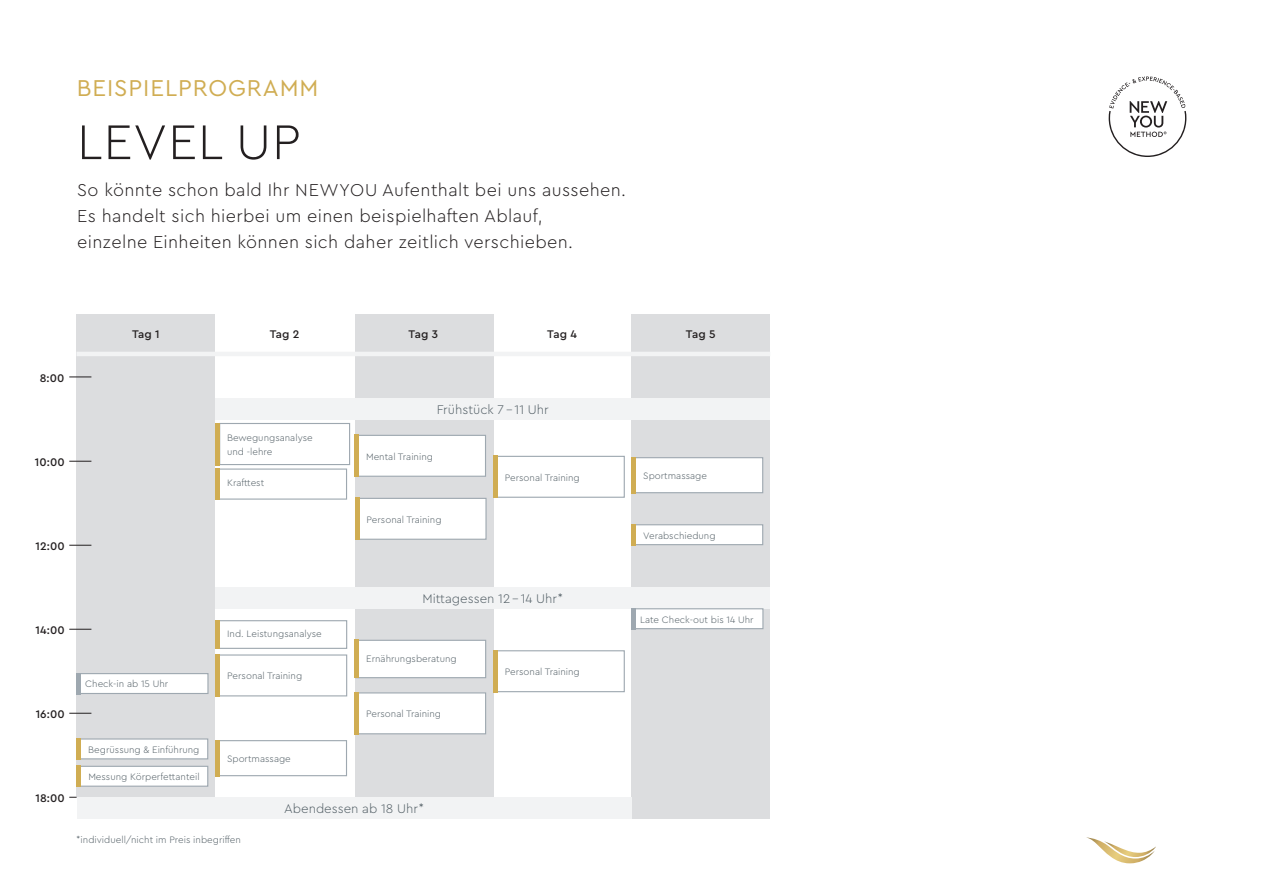
<style>
.page{position:relative;width:1263px;height:893px;background:#fff}
.page>*{position:absolute;margin:0;border:0;box-sizing:border-box;transform-origin:0 0}
.t1{font:300 51px "Cera PRO";letter-spacing:.02em;color:#231f20}
.t2{font:24px "Cera PRO";letter-spacing:.04em;color:#d0ad53}
.t3{font:300 18px/26.2px "Cera PRO";letter-spacing:.02em;color:#231f20}
.t4{font:300 13.2px "Cera PRO";color:#525e65}
.t5{font:500 11.55px "Cera PRO";letter-spacing:.01em;color:#231f20}
.t6{font:300 9.75px/13.5px "Cera PRO";color:#525e65}
</style>
<div class="page">
<div style="left:77px;top:314px;width:138px;height:483px;background:#dcdddf"></div>
<div style="left:355px;top:314px;width:138px;height:504px;background:#dcdddf"></div>
<div style="left:631px;top:314px;width:139px;height:504px;background:#dcdddf"></div>
<div style="left:215px;top:398px;width:555px;height:21px;background:#f2f3f4"></div>
<div style="left:215px;top:587px;width:555px;height:21px;background:#f2f3f4"></div>
<div style="left:77px;top:797px;width:554px;height:21px;background:#f2f3f4"></div>
<hr style="left:77px;top:352px;width:693px;height:4px;background:#f2f3f4">
<div style="left:355px;top:435px;width:131px;height:42px;background:#fff;border:1px solid #9ea8b0"></div>
<div style="left:354px;top:435px;width:5px;height:42px;background:#d0ad53"></div>
<div style="left:355px;top:640px;width:131px;height:38px;background:#fff;border:1px solid #9ea8b0"></div>
<div style="left:354px;top:640px;width:5px;height:38px;background:#d0ad53"></div>
<svg style="left:69px;top:713px;width:22px;height:1px"></svg>
<svg style="left:1086px;top:837px;width:70px;height:26px"></svg>
<svg style="left:1109px;top:77px;width:77px;height:80px"></svg>
<div style="left:632px;top:524px;width:131px;height:21px;background:#fff;border:1px solid #9ea8b0"></div>
<div style="left:77px;top:738px;width:131px;height:21px;background:#fff;border:1px solid #9ea8b0"></div>
<hr style="left:77px;top:738px;width:4px;height:21px;background:#d0ad53">
<div style="left:631px;top:524px;width:5px;height:21px;background:#d0ad53"></div>
<div style="left:77px;top:673px;width:132px;height:21px;background:#fff;border:1px solid #9ea8b0"></div>
<hr style="left:77px;top:673px;width:4px;height:21px;background:#9ea8b0">
<div style="left:632px;top:608px;width:131px;height:21px;background:#fff;border:1px solid #9ea8b0"></div>
<div style="left:631px;top:608px;width:5px;height:21px;background:#9ea8b0"></div>
<div style="left:216px;top:654px;width:131px;height:42px;background:#fff;border:1px solid #9ea8b0"></div>
<div style="left:215px;top:654px;width:5px;height:42px;background:#d0ad53"></div>
<div style="left:219px;top:423px;width:131px;height:42px;background:#fff;border:1px solid #9ea8b0"></div>
<div style="left:215px;top:423px;width:5px;height:42px;background:#d0ad53"></div>
<div style="left:77px;top:766px;width:131px;height:21px;background:#fff;border:1px solid #9ea8b0"></div>
<hr style="left:77px;top:766px;width:4px;height:21px;background:#d0ad53">
<div style="left:216px;top:468px;width:131px;height:32px;background:#fff;border:1px solid #9ea8b0"></div>
<div style="left:215px;top:468px;width:5px;height:32px;background:#d0ad53"></div>
<div style="left:355px;top:498px;width:132px;height:42px;background:#fff;border:1px solid #9ea8b0"></div>
<div style="left:355px;top:498px;width:5px;height:42px;background:#d0ad53"></div>
<div style="left:355px;top:692px;width:131px;height:42px;background:#fff;border:1px solid #9ea8b0"></div>
<div style="left:354px;top:692px;width:5px;height:42px;background:#d0ad53"></div>
<div style="left:494px;top:650px;width:131px;height:42px;background:#fff;border:1px solid #9ea8b0"></div>
<div style="left:493px;top:650px;width:5px;height:42px;background:#d0ad53"></div>
<div style="left:494px;top:456px;width:131px;height:42px;background:#fff;border:1px solid #9ea8b0"></div>
<div style="left:493px;top:456px;width:5px;height:42px;background:#d0ad53"></div>
<div style="left:216px;top:740px;width:131px;height:36px;background:#fff;border:1px solid #9ea8b0"></div>
<div style="left:215px;top:740px;width:5px;height:36px;background:#d0ad53"></div>
<div style="left:632px;top:457px;width:131px;height:36px;background:#fff;border:1px solid #9ea8b0"></div>
<div style="left:631px;top:457px;width:5px;height:36px;background:#d0ad53"></div>
<div style="left:216px;top:620px;width:131px;height:29px;background:#fff;border:1px solid #9ea8b0"></div>
<div style="left:215px;top:620px;width:5px;height:29px;background:#d0ad53"></div>
<svg style="left:69px;top:461px;width:22px;height:1px"></svg>
<svg style="left:69px;top:377px;width:22px;height:1px"></svg>
<svg style="left:69px;top:629px;width:22px;height:1px"></svg>
<svg style="left:69px;top:545px;width:22px;height:1px"></svg>
<h2 class="t2" style="left:77px;top:72px;width:243px">BEISPIELPROGRAMM</h2>
<h1 class="t1" style="left:77px;top:108px;width:225px">LEVEL UP</h1>
<h3 class="t3" style="left:77px;top:176px;width:550px">So könnte schon bald Ihr NEWYOU Aufenthalt bei uns aussehen.<br>Es handelt sich hierbei um einen beispielhaften Ablauf,<br>einzelne Einheiten können sich daher zeitlich verschieben.</h3>
<p class="t5" style="left:40px;top:370px;width:26px">8:00</p>
<p class="t5" style="left:35px;top:454px;width:31px">10:00</p>
<p class="t5" style="left:35px;top:538px;width:31px">12:00</p>
<p class="t5" style="left:132px;top:327px;width:29px">Tag 1</p>
<p class="t5" style="left:270px;top:327px;width:31px">Tag 2</p>
<p class="t5" style="left:409px;top:327px;width:31px">Tag 3</p>
<p class="t5" style="left:547px;top:327px;width:31px">Tag 4</p>
<p class="t5" style="left:686px;top:327px;width:31px">Tag 5</p>
<p class="t6" style="left:227px;top:431px;width:87px">Bewegungsanalyse und -lehre</p>
<p class="t6" style="left:227px;top:476px;width:39px">Krafttest</p>
<h3 class="t4" style="left:437px;top:401px;width:114px">Frühstück 7 – 11 Uhr</h3>
<p class="t6" style="left:366px;top:449px;width:68px">Mental Training</p>
<p class="t6" style="left:367px;top:512px;width:77px">Personal Training</p>
<p class="t6" style="left:505px;top:470px;width:77px">Personal Training</p>
<p class="t6" style="left:643px;top:469px;width:65px">Sportmassage</p>
<p class="t6" style="left:643px;top:528px;width:74px">Verabschiedung</p>
<p class="t5" style="left:36px;top:622px;width:31px">14:00</p>
<p class="t5" style="left:36px;top:706px;width:31px">16:00</p>
<p class="t5" style="left:35px;top:790px;width:31px">18:00</p>
<p class="t6" style="left:85px;top:677px;width:84px">Check-in ab 15 Uhr</p>
<p class="t6" style="left:88px;top:742px;width:113px">Begrüssung &amp; Einführung</p>
<p class="t6" style="left:88px;top:770px;width:113px">Messung Körperfettanteil</p>
<p class="t6" style="left:227px;top:627px;width:96px">Ind. Leistungsanalyse</p>
<p class="t6" style="left:227px;top:669px;width:77px">Personal Training</p>
<p class="t6" style="left:227px;top:752px;width:65px">Sportmassage</p>
<h3 class="t4" style="left:423px;top:590px;width:142px">Mittagessen 12 – 14 Uhr*</h3>
<p class="t6" style="left:366px;top:651px;width:92px">Ernährungsberatung</p>
<p class="t6" style="left:366px;top:707px;width:77px">Personal Training</p>
<p class="t6" style="left:505px;top:665px;width:77px">Personal Training</p>
<h3 class="t4" style="left:284px;top:800px;width:141px">Abendessen ab 18 Uhr*</h3>
<p class="t6" style="left:77px;top:832px;width:166px">*individuell/nicht im Preis inbegriffen</p>
<p class="t6" style="left:640px;top:612px;width:115px">Late Check-out bis 14 Uhr</p>
</div>
